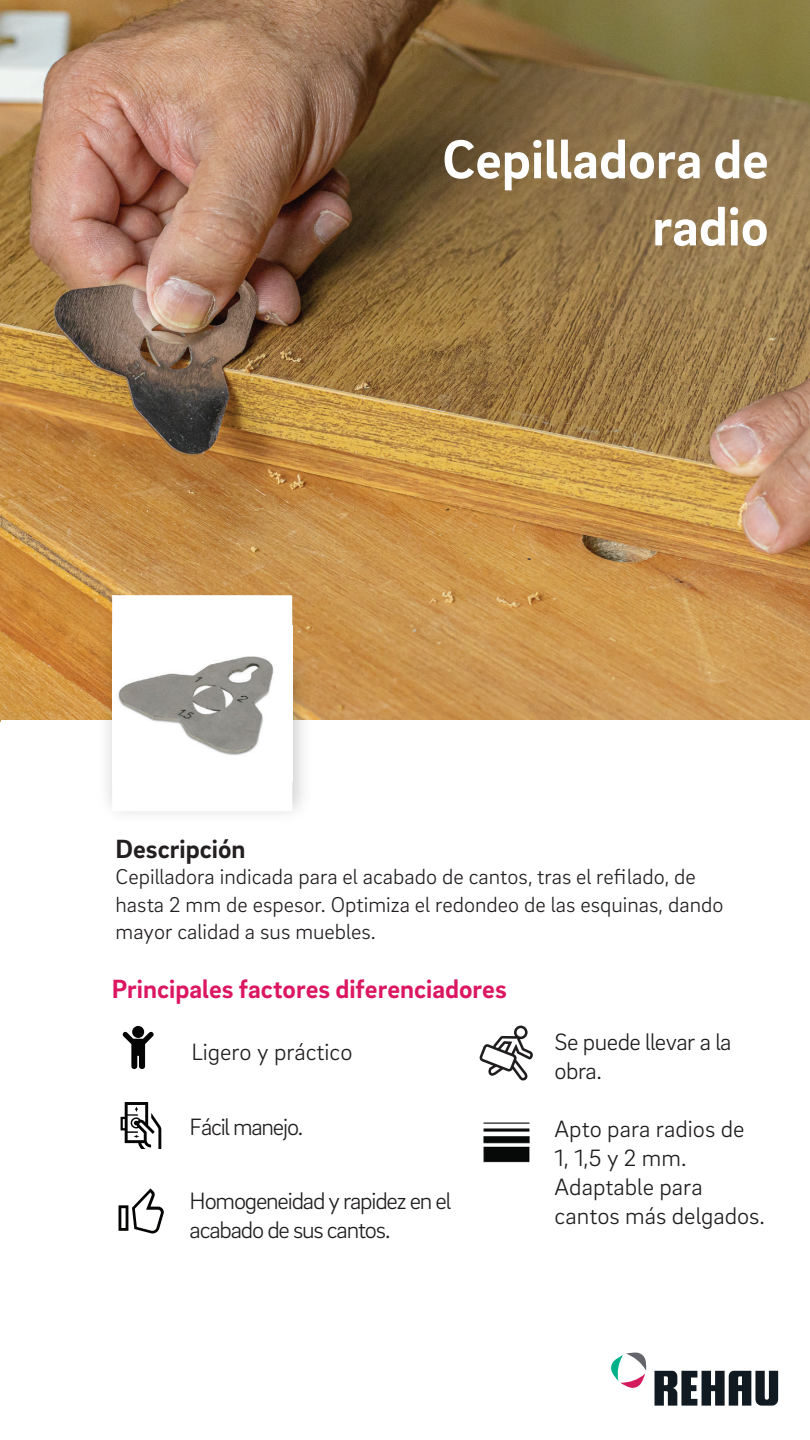
<style>
.page{position:relative;width:810px;height:1440px;background:#fff}
.page>*{position:absolute;margin:0;border:0;box-sizing:border-box;transform-origin:0 0}
.t1{font:700 56px/67.2px "Brix Sans";color:#fff;text-align:right}
.t2{font:700 27px "Brix Sans";color:#dc1762}
.t3{font:700 27px "Brix Sans";color:#231f20}
.t4{font:300 24.2px/29px "Brix Sans";color:#201d1e}
.t5{font:300 24.2px/29px "Brix Sans";letter-spacing:-.05em;color:#201d1e}
.t6{font:300 24.2px/29px "Brix Sans";letter-spacing:-.025em;color:#201d1e}
.t7{font:300 22px/27.3px "Brix Sans";color:#231f20}
</style>
<div class="page">
<img style="left:0;top:0;width:810px;height:722px">
<div style="left:1px;top:721px;width:809px;height:715px;background:#fff"></div>
<img style="left:91px;top:616px;width:229px;height:198px">
<svg style="left:112px;top:595px;width:180px;height:216px"></svg>
<svg style="left:479px;top:1026px;width:54px;height:55px"></svg>
<svg style="left:121px;top:1102px;width:40px;height:47px"></svg>
<svg style="left:119px;top:1188px;width:45px;height:46px"></svg>
<img style="left:483px;top:1122px;width:47px;height:41px">
<svg style="left:123px;top:1026px;width:31px;height:43px"></svg>
<svg style="left:611px;top:1352px;width:35px;height:36px"></svg>
<svg style="left:655px;top:1371px;width:123px;height:35px"></svg>
<img style="left:113px;top:626px;width:179px;height:155px">
<img style="left:794px;top:0;width:16px;height:58px">
<h1 class="t1" style="left:442px;top:123px;width:328px">Cepilladora de radio</h1>
<p class="t3" style="left:116px;top:831px;width:132px">Descripción</p>
<p class="t7" style="left:116px;top:862px;width:609px">Cepilladora indicada para el acabado de cantos, tras el refilado, de hasta 2 mm de espesor. Optimiza el redondeo de las esquinas, dando mayor calidad a sus muebles.</p>
<p class="t2" style="left:112px;top:971px;width:396px">Principales factores diferenciadores</p>
<p class="t4" style="left:191px;top:1036px;width:163px">Ligero y práctico</p>
<p class="t5" style="left:190px;top:1111px;width:115px">Fácil manejo.</p>
<p class="t5" style="left:190px;top:1185px;width:263px">Homogeneidad y rapidez en el acabado de sus cantos.</p>
<p class="t6" style="left:555px;top:1026px;width:178px">Se puede llevar a la obra.</p>
<p class="t4" style="left:555px;top:1113px;width:212px">Apto para radios de<br>1, 1,5 y 2 mm.<br>Adaptable para cantos más delgados.</p>
</div>
